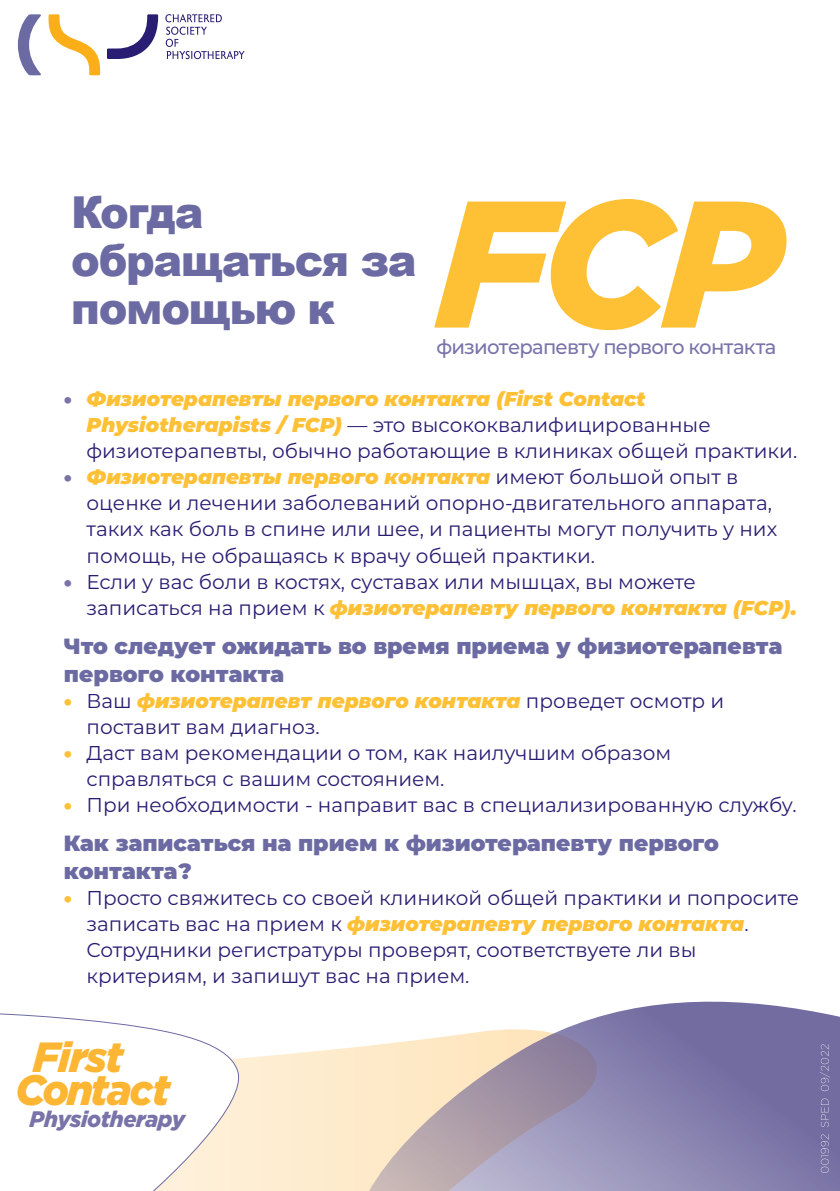
<style>
.page{position:relative;width:840px;height:1191px;background:#fff}
.page>*{position:absolute;margin:0;border:0;box-sizing:border-box;transform-origin:0 0}
.t1{font:italic 900 180px "Gotham";color:#fec035}
.t2{font:900 44px/48px "Arial";letter-spacing:-.03em;color:#6c6aa2}
.t3{font:italic 900 42.4px "Gotham";letter-spacing:-.055em;color:#fcb633}
.t4{font:italic 900 42.2px "Gotham";letter-spacing:-.035em;color:#fcb633}
.t5{font:italic 900 22.4px "Gotham";letter-spacing:-.025em;color:#7874a9}
.t6{font:900 22px/28px "Montserrat";color:#6c6aa2}
.t7{font:20px/26px "Montserrat";color:#281d72}
.t8{font:500 20px "Montserrat";letter-spacing:-.035em;color:#7874a9}
.s1{font-weight:900;color:#7874a9}
.s2{font-weight:900;font-style:italic;color:#fec035}
.s3{font-weight:900;color:#fec035}
</style>
<div class="page">
<div style="left:248px;top:1047px;width:102px;height:144px;background:#feecd0"></div>
<svg style="left:350px;top:1001px;width:489px;height:190px;background:#aaa1b8"></svg>
<svg style="left:0;top:1013px;width:248px;height:178px"></svg>
<svg style="left:819px;top:1044px;width:10px;height:128px"></svg>
<svg style="left:165px;top:14px;width:79px;height:45px"></svg>
<svg style="left:107px;top:14px;width:51px;height:45px"></svg>
<svg style="left:48px;top:14px;width:52px;height:61px"></svg>
<svg style="left:18px;top:14px;width:23px;height:61px"></svg>
<p class="t2" style="left:71px;top:186px;width:347px">Когда обращаться за помощью к</p>
<p class="t1" style="left:436px;top:140px;width:346px">FCP</p>
<p class="t8" style="left:436px;top:333px;width:341px">физиотерапевту первого контакта</p>
<p class="t7" style="left:86px;top:385px;width:711px;text-indent:-23px"><span class="s1">•</span> <span class="s2">Физиотерапевты первого контакта (First Contact<br>Physiotherapists / FCP)</span> — это высококвалифицированные физиотерапевты, обычно работающие в клиниках общей практики.</p>
<p class="t7" style="left:86px;top:463px;width:691px;text-indent:-23px"><span class="s1">•</span> <span class="s2">Физиотерапевты первого контакта</span> имеют большой опыт в оценке и лечении заболеваний опорно-двигательного аппарата, таких как боль в спине или шее, и пациенты могут получить у них помощь, не обращаясь к врачу общей практики.</p>
<p class="t7" style="left:86px;top:567px;width:711px;text-indent:-23px"><span class="s1">•</span> Если у вас боли в костях, суставах или мышцах, вы можете записаться на прием к <span class="s2">физиотерапевту первого контакта (FCP).</span></p>
<p class="t6" style="left:64px;top:630px;width:719px">Что следует ожидать во время приема у физиотерапевта первого контакта</p>
<p class="t7" style="left:86px;top:687px;width:639px;text-indent:-23px"><span class="s3">•</span> Ваш <span class="s2">физиотерапевт первого контакта</span> проведет осмотр и поставит вам диагноз.</p>
<p class="t7" style="left:86px;top:739px;width:586px;text-indent:-23px"><span class="s3">•</span> Даст вам рекомендации о том, как наилучшим образом справляться с вашим состоянием.</p>
<p class="t7" style="left:64px;top:791px;width:733px"><span class="s3">•</span> При необходимости - направит вас в специализированную службу.</p>
<p class="t6" style="left:64px;top:828px;width:656px">Как записаться на прием к физиотерапевту первого контакта?</p>
<p class="t7" style="left:86px;top:884px;width:713px;text-indent:-23px"><span class="s3">•</span> Просто свяжитесь со своей клиникой общей практики и попросите записать вас на прием к <span class="s2">физиотерапевту первого контакта</span>.<br>Сотрудники регистратуры проверят, соответствуете ли вы критериям, и запишут вас на прием.</p>
<p class="t4" style="left:33px;top:1028px;width:92px">First</p>
<p class="t3" style="left:16px;top:1061px;width:156px">Contact</p>
<p class="t5" style="left:30px;top:1103px;width:157px">Physiotherapy</p>
</div>
